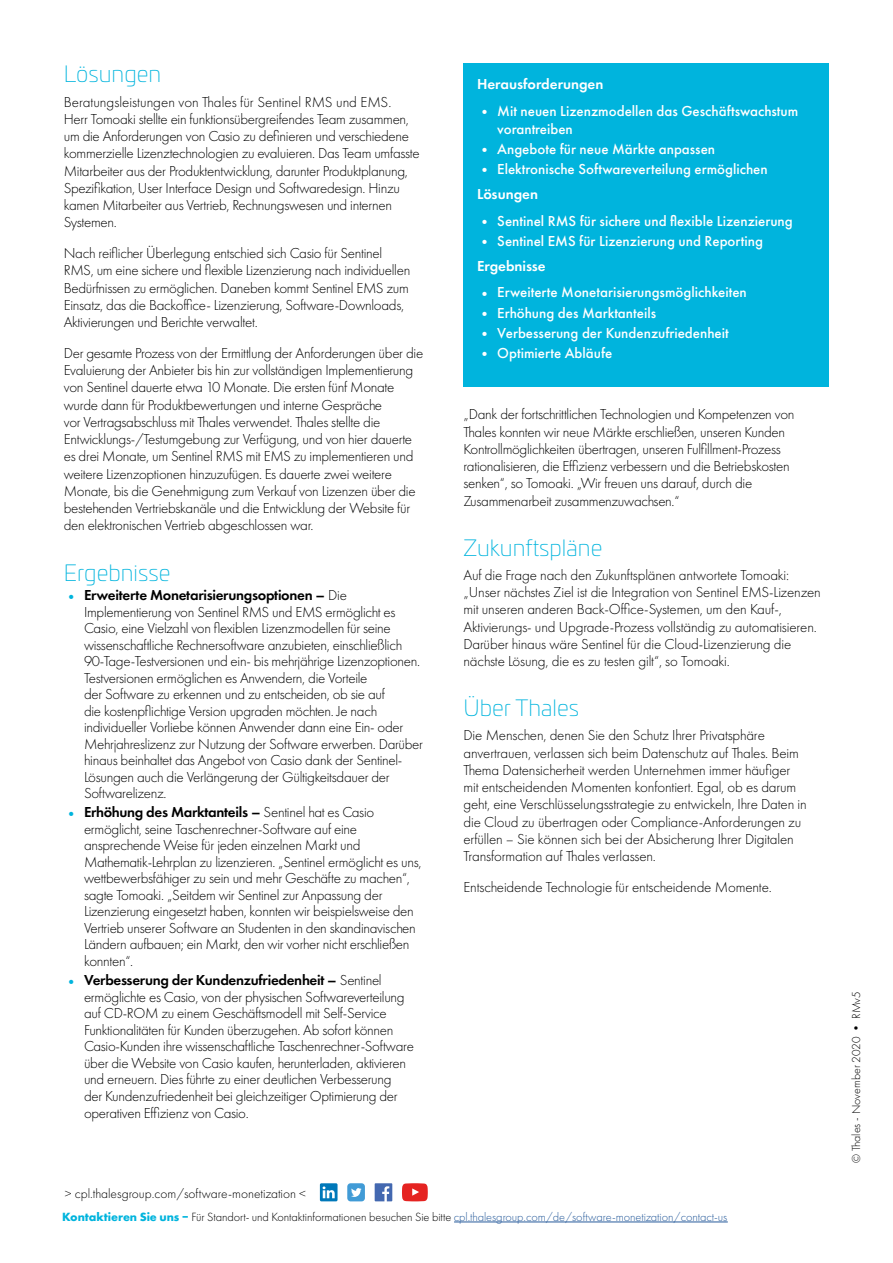
<style>
.page{position:relative;width:893px;height:1263px;background:#fff}
.page>*{position:absolute;margin:0;border:0;box-sizing:border-box;transform-origin:0 0}
.t1{font:200 22.5px "Univia Pro";color:#00b4dd}
.t2{font:300 15px/17.2px "Futura PT";letter-spacing:-.02em;color:#000}
.t3{font:500 15px/24.8px "Futura PT";color:#fff}
.t4{font:600 15px "Futura PT";color:#fff}
.t5{font:300 13.5px "Futura PT";color:#000}
.t6{font:300 12.3px "Futura PT";letter-spacing:-.005em;color:#275b9b}
.t7{font:300 12px "Futura PT";color:#000}
.s1{font-weight:400;color:#00b4dd}
.s2{font-weight:600}
.s3{font-weight:400}
.s4{font-weight:700;color:#00b4dd}
.s5{color:#000}
</style>
<div class="page">
<hr style="left:454px;top:1221px;width:274px;height:1px;background:#275b9b">
<svg style="left:320px;top:1183px;width:18px;height:18px"></svg>
<svg style="left:347px;top:1183px;width:18px;height:18px"></svg>
<svg style="left:375px;top:1183px;width:17px;height:18px"></svg>
<svg style="left:402px;top:1183px;width:26px;height:18px"></svg>
<div style="left:463px;top:64px;width:366px;height:323px;background:#00b4dd"></div>
<h1 class="t1" style="left:64px;top:58px;width:99px">Lösungen</h1>
<p class="t2" style="left:64px;top:93px;width:357px">Beratungsleistungen von Thales für Sentinel RMS und EMS.<br>Herr Tomoaki stellte ein funktionsübergreifendes Team zusammen, um die Anforderungen von Casio zu definieren und verschiedene kommerzielle Lizenztechnologien zu evaluieren. Das Team umfasste Mitarbeiter aus der Produktentwicklung, darunter Produktplanung, Spezifikation, User Interface Design und Softwaredesign. Hinzu kamen Mitarbeiter aus Vertrieb, Rechnungswesen und internen Systemen.</p>
<p class="t2" style="left:64px;top:245px;width:348px">Nach reiflicher Überlegung entschied sich Casio für Sentinel RMS, um eine sichere und flexible Lizenzierung nach individuellen Bedürfnissen zu ermöglichen. Daneben kommt Sentinel EMS zum Einsatz, das die Backoffice- Lizenzierung, Software-Downloads, Aktivierungen und Berichte verwaltet.</p>
<p class="t2" style="left:64px;top:344px;width:361px">Der gesamte Prozess von der Ermittlung der Anforderungen über die Evaluierung der Anbieter bis hin zur vollständigen Implementierung von Sentinel dauerte etwa 10 Monate. Die ersten fünf Monate wurde dann für Produktbewertungen und interne Gespräche<br>vor Vertragsabschluss mit Thales verwendet. Thales stellte die Entwicklungs-/Testumgebung zur Verfügung, und von hier dauerte es drei Monate, um Sentinel RMS mit EMS zu implementieren und weitere Lizenzoptionen hinzuzufügen. Es dauerte zwei weitere Monate, bis die Genehmigung zum Verkauf von Lizenzen über die bestehenden Vertriebskanäle und die Entwicklung der Website für den elektronischen Vertrieb abgeschlossen war.</p>
<h1 class="t1" style="left:64px;top:556px;width:108px">Ergebnisse</h1>
<p class="t2" style="left:84px;top:587px;width:341px;line-height:16.5px;text-indent:-20px"><span class="s1">•</span> <span class="s2">Erweiterte Monetarisierungsoptionen –</span> Die Implementierung von Sentinel RMS und EMS ermöglicht es Casio, eine Vielzahl von flexiblen Lizenzmodellen für seine wissenschaftliche Rechnersoftware anzubieten, einschließlich 90-Tage-Testversionen und ein- bis mehrjährige Lizenzoptionen.<br>Testversionen ermöglichen es Anwendern, die Vorteile<br>der Software zu erkennen und zu entscheiden, ob sie auf<br>die kostenpflichtige Version upgraden möchten. Je nach individueller Vorliebe können Anwender dann eine Ein- oder Mehrjahreslizenz zur Nutzung der Software erwerben. Darüber hinaus beinhaltet das Angebot von Casio dank der Sentinel-Lösungen auch die Verlängerung der Gültigkeitsdauer der Softwarelizenz.</p>
<p class="t2" style="left:84px;top:804px;width:339px;line-height:16.5px;text-indent:-20px"><span class="s1">•</span> <span class="s2">Erhöhung des Marktanteils –</span> Sentinel hat es Casio ermöglicht, seine Taschenrechner-Software auf eine ansprechende Weise für jeden einzelnen Markt und Mathematik-Lehrplan zu lizenzieren. „Sentinel ermöglicht es uns, wettbewerbsfähiger zu sein und mehr Geschäfte zu machen“, sagte Tomoaki. „Seitdem wir Sentinel zur Anpassung der Lizenzierung eingesetzt haben, konnten wir beispielsweise den Vertrieb unserer Software an Studenten in den skandinavischen Ländern aufbauen; ein Markt, den wir vorher nicht erschließen konnten“.</p>
<p class="t2" style="left:84px;top:972px;width:331px;line-height:16.6px;text-indent:-20px"><span class="s1">•</span> <span class="s2">Verbesserung der Kundenzufriedenheit –</span> Sentinel ermöglichte es Casio, von der physischen Softwareverteilung auf CD-ROM zu einem Geschäftsmodell mit Self-Service Funktionalitäten für Kunden überzugehen. Ab sofort können Casio-Kunden ihre wissenschaftliche Taschenrechner-Software über die Website von Casio kaufen, herunterladen, aktivieren und erneuern. Dies führte zu einer deutlichen Verbesserung<br>der Kundenzufriedenheit bei gleichzeitiger Optimierung der operativen Effizienz von Casio.</p>
<p class="t4" style="left:477px;top:74px;width:128px">Herausforderungen</p>
<p class="t3" style="left:497px;top:102px;width:303px;line-height:18px;text-indent:-20px"><span class="s3">•</span> Mit neuen Lizenzmodellen das Geschäftswachstum vorantreiben</p>
<p class="t3" style="left:477px;top:136px;width:240px"><span class="s3">•</span> Angebote für neue Märkte anpassen</p>
<p class="t3" style="left:477px;top:157px;width:292px"><span class="s3">•</span> Elektronische Softwareverteilung ermöglichen<br><span class="s2">Lösungen</span></p>
<p class="t3" style="left:477px;top:208px;width:317px"><span class="s3">•</span> Sentinel RMS für sichere und flexible Lizenzierung</p>
<p class="t3" style="left:477px;top:228px;width:288px"><span class="s3">•</span> Sentinel EMS für Lizenzierung und Reporting<br><span class="s2">Ergebnisse</span></p>
<p class="t3" style="left:477px;top:280px;width:271px"><span class="s3">•</span> Erweiterte Monetarisierungsmöglichkeiten</p>
<p class="t3" style="left:477px;top:300px;width:181px"><span class="s3">•</span> Erhöhung des Marktanteils</p>
<p class="t3" style="left:477px;top:320px;width:253px"><span class="s3">•</span> Verbesserung der Kundenzufriedenheit</p>
<p class="t3" style="left:477px;top:341px;width:137px"><span class="s3">•</span> Optimierte Abläufe</p>
<p class="t2" style="left:463px;top:406px;width:332px">„Dank der fortschrittlichen Technologien und Kompetenzen von Thales konnten wir neue Märkte erschließen, unseren Kunden Kontrollmöglichkeiten übertragen, unseren Fulfillment-Prozess rationalisieren, die Effizienz verbessern und die Betriebskosten senken“, so Tomoaki. „Wir freuen uns darauf, durch die Zusammenarbeit zusammenzuwachsen.“</p>
<h1 class="t1" style="left:463px;top:532px;width:140px">Zukunftspläne</h1>
<p class="t2" style="left:463px;top:566px;width:359px">Auf die Frage nach den Zukunftsplänen antwortete Tomoaki: „Unser nächstes Ziel ist die Integration von Sentinel EMS-Lizenzen mit unseren anderen Back-Office-Systemen, um den Kauf-, Aktivierungs- und Upgrade-Prozess vollständig zu automatisieren.<br>Darüber hinaus wäre Sentinel für die Cloud-Lizenzierung die nächste Lösung, die es zu testen gilt“, so Tomoaki.</p>
<h1 class="t1" style="left:463px;top:692px;width:117px">Über Thales</h1>
<p class="t2" style="left:463px;top:727px;width:345px">Die Menschen, denen Sie den Schutz Ihrer Privatsphäre anvertrauen, verlassen sich beim Datenschutz auf Thales. Beim Thema Datensicherheit werden Unternehmen immer häufiger mit entscheidenden Momenten konfontiert. Egal, ob es darum geht, eine Verschlüsselungsstrategie zu entwickeln, Ihre Daten in die Cloud zu übertragen oder Compliance-Anforderungen zu erfüllen – Sie können sich bei der Absicherung Ihrer Digitalen Transformation auf Thales verlassen.</p>
<p class="t2" style="left:463px;top:878px;width:310px">Entscheidende Technologie für entscheidende Momente.</p>
<p class="t5" style="left:65px;top:1186px;width:243px">&gt; cpl.thalesgroup.com/software-monetization &lt;</p>
<p class="t6" style="left:62px;top:1210px;width:667px"><span class="s4">Kontaktieren Sie uns –</span> <span class="s5">Für Standort- und Kontaktinformationen besuchen Sie bitte</span> cpl.thalesgroup.com/de/software-monetization/contact-us</p>
<p class="t7" style="left:849px;top:1163px;width:173px;rotate:-90deg">© Thales - November 2020 • RMv5</p>
</div>
